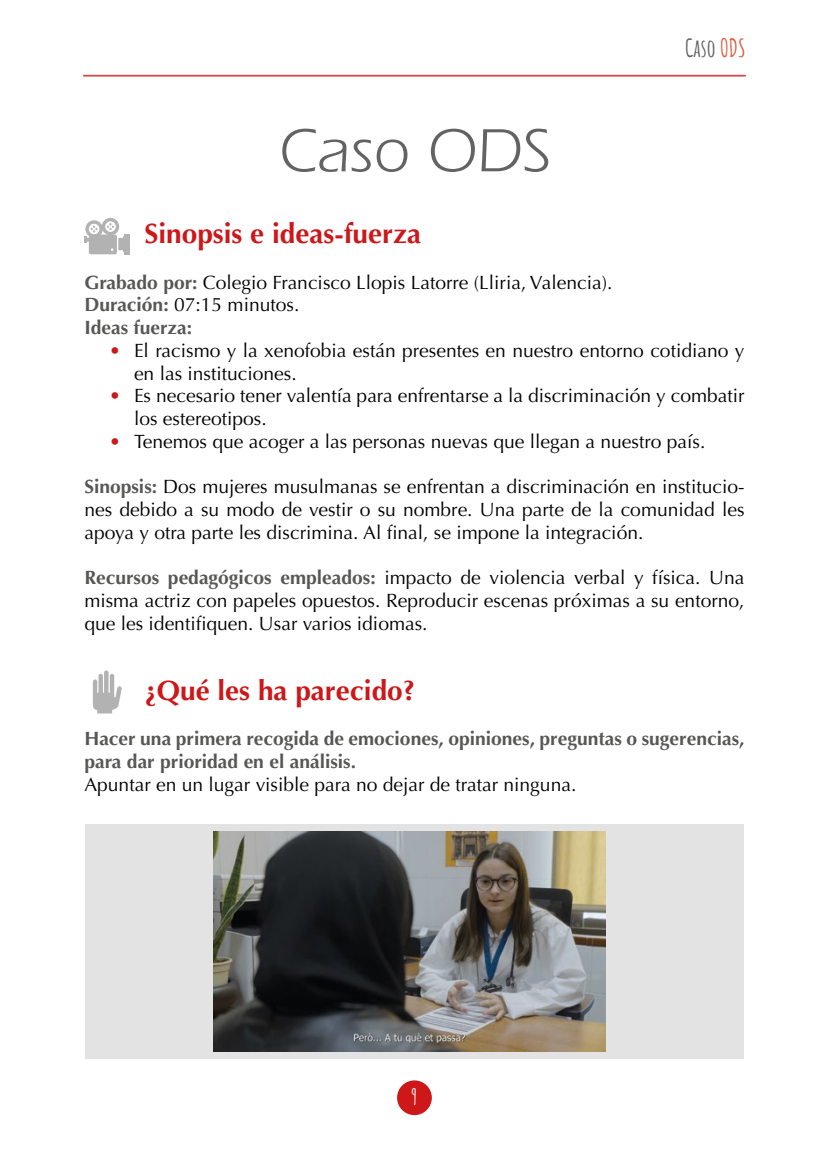
<style>
.page{position:relative;width:819px;height:1166px;background:#fff}
.page>*{position:absolute;margin:0;border:0;box-sizing:border-box;transform-origin:0 0}
.Capítulo{font:63px "Itc Eras";color:#646363}
.titular{font:700 28px "Optima";color:#cd1719}
.t1{font:700 24.5px "Amatic SC";color:#646363}
.t2{font:700 21px "Amatic SC";color:#fff}
.cpo_texto{font:19.25px/22.8px "Optima";color:#000}
.cpo_texto-2{font:700 19.25px/22.8px "Optima";color:#575756}
.s1{color:#da5b42}
.s2{font-weight:700;color:#575756}
.s3{color:#cd1719}
</style>
<div class="page">
<div style="left:397px;top:1080px;width:35px;height:35px;background:#cd1719;border-radius:50%"></div>
<hr style="left:83px;top:75px;width:662px;height:2px;background:#cd1719">
<div style="left:124px;top:234px;width:5px;height:20px;background:#b3b2b2"></div>
<svg style="left:84px;top:218px;width:40px;height:36px"></svg>
<svg style="left:92px;top:670px;width:30px;height:43px"></svg>
<div style="left:85px;top:824px;width:658px;height:235px;background:#e3e3e3"></div>
<img style="left:214px;top:831px;width:391px;height:221px">
<p class="Capítulo" style="left:278px;top:116px;width:274px">Caso ODS</p>
<p class="t1" style="left:685px;top:29px;width:62px">Caso <span class="s1">ODS</span></p>
<p class="titular" style="left:144px;top:217px;width:278px">Sinopsis e ideas-fuerza</p>
<p class="cpo_texto" style="left:84px;top:271px;width:529px"><span class="s2">Grabado por:</span> Colegio Francisco Llopis Latorre (Lliria, Valencia).</p>
<p class="cpo_texto" style="left:84px;top:294px;width:216px"><span class="s2">Duración:</span> 07:15 minutos.</p>
<p class="cpo_texto-2" style="left:84px;top:316px;width:109px">Ideas fuerza:</p>
<p class="cpo_texto" style="left:134px;top:339px;width:612px;text-indent:-25px"><span class="s3">•</span> El racismo y la xenofobia están presentes en nuestro entorno cotidiano y en las instituciones.</p>
<p class="cpo_texto" style="left:134px;top:385px;width:612px;text-indent:-25px"><span class="s3">•</span> Es necesario tener valentía para enfrentarse a la discriminación y combatir los estereotipos.</p>
<p class="cpo_texto" style="left:109px;top:430px;width:597px"><span class="s3">•</span> Tenemos que acoger a las personas nuevas que llegan a nuestro país.</p>
<p class="cpo_texto" style="left:84px;top:476px;width:661px;text-align:justify"><span class="s2">Sinopsis:</span> Dos mujeres musulmanas se enfrentan a discriminación en institucio&shy;nes debido a su modo de vestir o su nombre. Una parte de la comunidad les apoya y otra parte les discrimina. Al final, se impone la integración.</p>
<p class="cpo_texto" style="left:84px;top:567px;width:661px;text-align:justify"><span class="s2">Recursos pedagógicos empleados:</span> impacto de violencia verbal y física. Una misma actriz con papeles opuestos. Reproducir escenas próximas a su entorno, que les identifiquen. Usar varios idiomas.</p>
<p class="titular" style="left:144px;top:674px;width:272px">¿Qué les ha parecido?</p>
<p class="cpo_texto-2" style="left:84px;top:728px;width:661px">Hacer una primera recogida de emociones, opiniones, preguntas o sugerencias, para dar prioridad en el análisis.</p>
<p class="cpo_texto" style="left:84px;top:773px;width:493px">Apuntar en un lugar visible para no dejar de tratar ninguna.</p>
<p class="t2" style="left:411px;top:1081px;width:7px">9</p>
</div>
